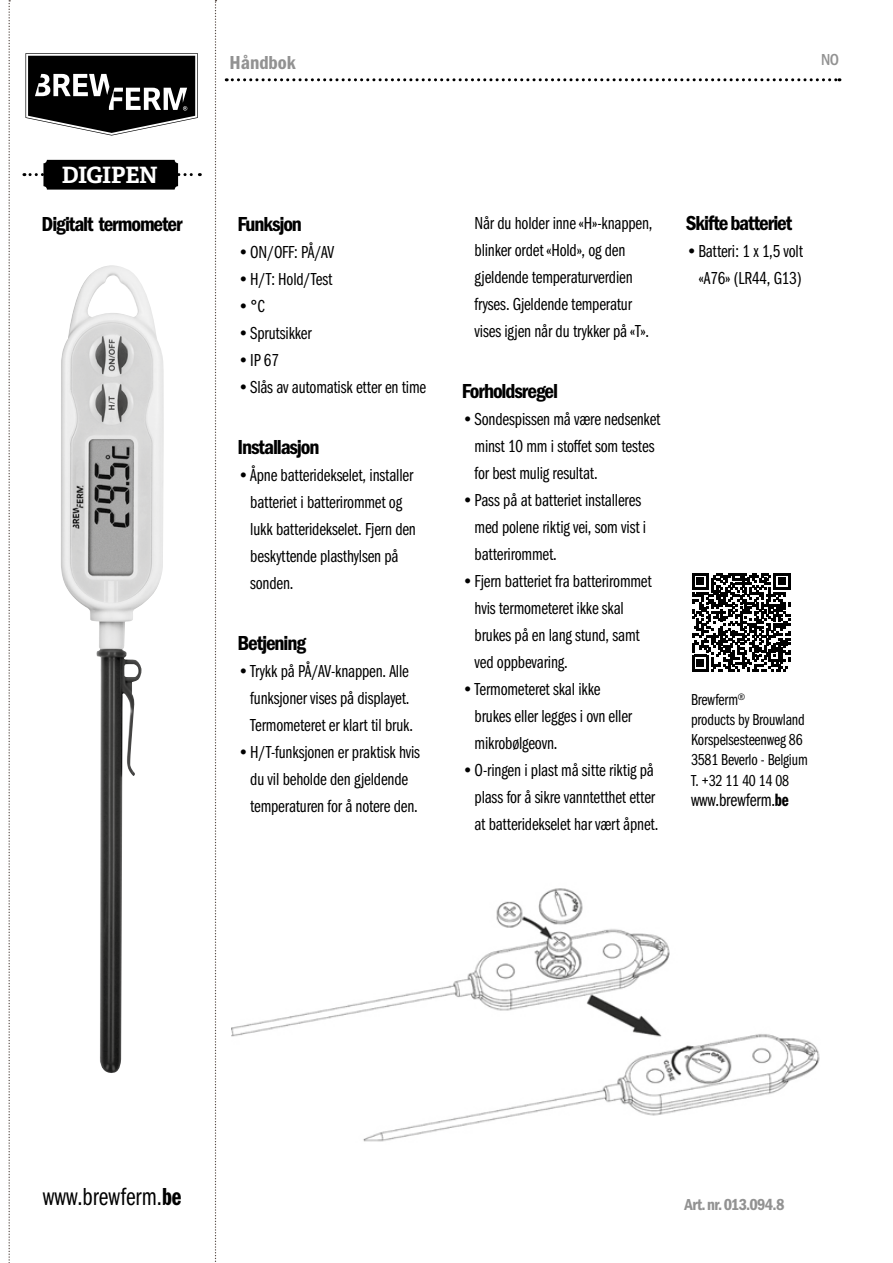
<style>
.page{position:relative;width:893px;height:1263px;background:#fff}
.page>*{position:absolute;margin:0;border:0;box-sizing:border-box;transform-origin:0 0}
.t1{font:25.5px "Franklin Gothic URW Com Boo";color:#000}
.t2{font:700 22.5px "Adelle PE";letter-spacing:-.02em;color:#fff}
.t3{font:21px "Franklin Gothic URW Con Dem";letter-spacing:-.05em;color:#000}
.t4{font:19.5px "Franklin Gothic URW Con Dem";letter-spacing:-.005em;color:#929292}
.t5{font:18.45px "Franklin Gothic URW Com Boo";letter-spacing:-.01em;color:#000}
.t6{font:18px/27px "Franklin Gothic URW Com Boo";letter-spacing:-.01em;color:#000}
.t7{font:16.5px/20.1px "Franklin Gothic URW Com Boo";letter-spacing:-.01em;color:#000}
.t8{font:16.5px "Franklin Gothic URW Con Dem";letter-spacing:-.045em;color:#929292}
.t9{font:500 16.5px "Franklin Gothic URW Con";color:#929292}
.s1{font-family:"Franklin Gothic URW Com Dem"}
</style>
<div class="page">
<svg style="left:24px;top:173px;width:176px;height:3px"></svg>
<div style="left:43px;top:160px;width:135px;height:30px;background:#000;border-radius:3px"></div>
<svg style="left:25px;top:53px;width:173px;height:83px"></svg>
<svg style="left:215px;top:0;width:1px;height:1262px"></svg>
<svg style="left:9px;top:0;width:1px;height:1263px"></svg>
<img style="left:61px;top:265px;width:103px;height:808px">
<svg style="left:226px;top:78px;width:614px;height:3px"></svg>
<svg style="left:692px;top:573px;width:98px;height:98px"></svg>
<img style="left:231px;top:888px;width:589px;height:254px">
<p class="t2" style="left:62px;top:159px;width:98px">DIGIPEN</p>
<p class="t3" style="left:42px;top:210px;width:142px">Digitalt termometer</p>
<p class="t4" style="left:230px;top:49px;width:68px">Håndbok</p>
<p class="t9" style="left:821px;top:49px;width:19px">NO</p>
<p class="t3" style="left:237px;top:210px;width:66px">Funksjon</p>
<p class="t6" style="left:237px;top:239px;width:98px">•ON/OFF: PÅ/AV</p>
<p class="t6" style="left:237px;top:266px;width:97px">•H/T: Hold/Test</p>
<p class="t6" style="left:237px;top:293px;width:29px">•°C</p>
<p class="t6" style="left:237px;top:320px;width:76px">•Sprutsikker</p>
<p class="t6" style="left:237px;top:347px;width:43px">•IP 67</p>
<p class="t6" style="left:237px;top:374px;width:190px">•Slås av automatisk etter en time</p>
<p class="t3" style="left:237px;top:433px;width:84px">Installasjon</p>
<p class="t6" style="left:250px;top:462px;width:167px;text-indent:-13px">•Åpne batteridekselet, installer batteriet i batterirommet og lukk batteridekselet. Fjern den beskyttende plasthylsen på sonden.</p>
<p class="t3" style="left:237px;top:629px;width:70px">Betjening</p>
<p class="t6" style="left:250px;top:658px;width:164px;text-indent:-13px">•Trykk på PÅ/AV-knappen. Alle funksjoner vises på displayet.<br>Termometeret er klart til bruk.</p>
<p class="t6" style="left:237px;top:739px;width:184px;text-align:center">•H/T-funksjonen er praktisk hvis du vil beholde den gjeldende temperaturen for å notere den.</p>
<p class="t6" style="left:475px;top:209px;width:179px">Når du holder inne «H»-knappen, blinker ordet «Hold», og den gjeldende temperaturverdien fryses. Gjeldende temperatur vises igjen når du trykker på «T».</p>
<p class="t3" style="left:462px;top:377px;width:98px">Forholdsregel</p>
<p class="t6" style="left:475px;top:406px;width:187px;text-indent:-13px">•Sondespissen må være nedsenket minst 10 mm i stoffet som testes for best mulig resultat.</p>
<p class="t6" style="left:475px;top:487px;width:173px;text-indent:-13px">•Pass på at batteriet installeres med polene riktig vei, som vist i batterirommet.</p>
<p class="t6" style="left:475px;top:568px;width:179px;text-indent:-13px">•Fjern batteriet fra batterirommet hvis termometeret ikke skal brukes på en lang stund, samt ved oppbevaring.</p>
<p class="t6" style="left:475px;top:676px;width:159px;text-indent:-13px">•Termometeret skal ikke brukes eller legges i ovn eller mikrobølgeovn.</p>
<p class="t6" style="left:475px;top:757px;width:185px;text-indent:-13px">•O-ringen i plast må sitte riktig på plass for å sikre vanntetthet etter at batteridekselet har vært åpnet.</p>
<p class="t3" style="left:686px;top:209px;width:108px">Skifte batteriet</p>
<p class="t6" style="left:686px;top:238px;width:119px;text-align:right">•Batteri: 1 x 1,5 volt «A76» (LR44, G13)</p>
<p class="t7" style="left:691px;top:690px;width:118px">Brewferm<sup>®<br></sup>products by Brouwland<br>Korspelsesteenweg 86<br>3581 Beverlo - Belgium<br>T. +32 11 40 14 08</p>
<p class="t5" style="left:691px;top:790px;width:99px">www.brewferm.<span class="s1">be</span></p>
<h1 class="t1" style="left:43px;top:1183px;width:140px">www.brewferm.<span class="s1">be</span></h1>
<p class="t8" style="left:684px;top:1193px;width:101px">Art. nr. 013.094.8</p>
</div>
